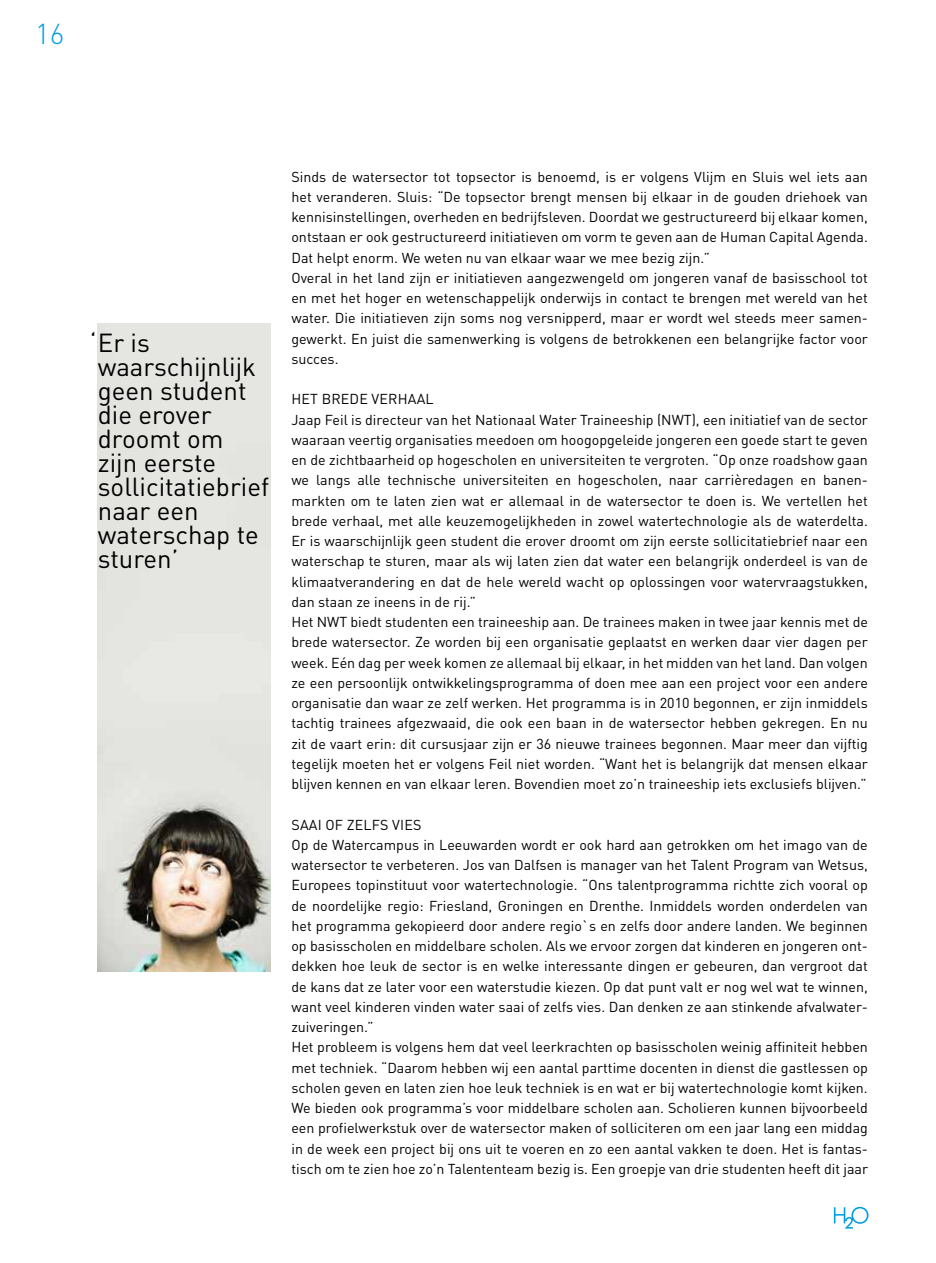
<style>
.page{position:relative;width:936px;height:1263px;background:#fff}
.page>*{position:absolute;margin:0;border:0;box-sizing:border-box;transform-origin:0 0}
.t1{font:300 28.5px "DIN Pro";color:#009ee3}
.t2{font:25.8px/24px "DIN Pro";color:#000}
.t3{font:14.25px/20.2px "DIN Pro";color:#000}
</style>
<div class="page">
<svg style="left:833px;top:1207px;width:35px;height:21px"></svg>
<img style="left:98px;top:324px;width:172px;height:647px">
<h1 class="t1" style="left:35px;top:12px;width:31px">16</h1>
<h2 class="t2" style="left:98px;top:328px;width:173px;text-indent:-8px">‘Er is waarschijnlijk geen student die erover droomt om zijn eerste sollicitatiebrief naar een waterschap te sturen’</h2>
<p class="t3" style="left:291px;top:165px;width:578px">Sinds de watersector tot topsector is benoemd, is er volgens Vlijm en Sluis wel iets aan het veranderen. Sluis: “De topsector brengt mensen bij elkaar in de gouden driehoek van kennisinstellingen, overheden en bedrijfsleven. Doordat we gestructureerd bij elkaar komen, ontstaan er ook gestructureerd initiatieven om vorm te geven aan de Human Capital Agenda.<br>Dat helpt enorm. We weten nu van elkaar waar we mee bezig zijn.”<br>Overal in het land zijn er initiatieven aangezwengeld om jongeren vanaf de basisschool tot en met het hoger en wetenschappelijk onderwijs in contact te brengen met wereld van het water. Die initiatieven zijn soms nog versnipperd, maar er wordt wel steeds meer samen&shy;gewerkt. En juist die samenwerking is volgens de betrokkenen een belangrijke factor voor succes.</p>
<p class="t3" style="left:291px;top:388px;width:578px">HET BREDE VERHAAL<br>Jaap Feil is directeur van het Nationaal Water Traineeship (NWT), een initiatief van de sector waaraan veertig organisaties meedoen om hoogopgeleide jongeren een goede start te geven en de zichtbaarheid op hogescholen en universiteiten te vergroten. “Op onze roadshow gaan we langs alle technische universiteiten en hogescholen, naar carrièredagen en banen&shy;markten om te laten zien wat er allemaal in de watersector te doen is. We vertellen het brede verhaal, met alle keuzemogelijkheden in zowel watertechnologie als de waterdelta.<br>Er is waarschijnlijk geen student die erover droomt om zijn eerste sollicitatiebrief naar een waterschap te sturen, maar als wij laten zien dat water een belangrijk onderdeel is van de klimaatverandering en dat de hele wereld wacht op oplossingen voor watervraagstukken, dan staan ze ineens in de rij.”<br>Het NWT biedt studenten een traineeship aan. De trainees maken in twee jaar kennis met de brede watersector. Ze worden bij een organisatie geplaatst en werken daar vier dagen per week. Eén dag per week komen ze allemaal bij elkaar, in het midden van het land. Dan volgen ze een persoonlijk ontwikkelingsprogramma of doen mee aan een project voor een andere organisatie dan waar ze zelf werken. Het programma is in 2010 begonnen, er zijn inmiddels tachtig trainees afgezwaaid, die ook een baan in de watersector hebben gekregen. En nu zit de vaart erin: dit cursusjaar zijn er 36 nieuwe trainees begonnen. Maar meer dan vijftig tegelijk moeten het er volgens Feil niet worden. “Want het is belangrijk dat mensen elkaar blijven kennen en van elkaar leren. Bovendien moet zo’n traineeship iets exclusiefs blijven.”</p>
<p class="t3" style="left:291px;top:813px;width:578px">SAAI OF ZELFS VIES<br>Op de Watercampus in Leeuwarden wordt er ook hard aan getrokken om het imago van de watersector te verbeteren. Jos van Dalfsen is manager van het Talent Program van Wetsus, Europees topinstituut voor watertechnologie. “Ons talentprogramma richtte zich vooral op de noordelijke regio: Friesland, Groningen en Drenthe. Inmiddels worden onderdelen van het programma gekopieerd door andere regio`s en zelfs door andere landen. We beginnen op basisscholen en middelbare scholen. Als we ervoor zorgen dat kinderen en jongeren ont&shy;dekken hoe leuk de sector is en welke interessante dingen er gebeuren, dan vergroot dat de kans dat ze later voor een waterstudie kiezen. Op dat punt valt er nog wel wat te winnen, want veel kinderen vinden water saai of zelfs vies. Dan denken ze aan stinkende afvalwater&shy;zuiveringen.”<br>Het probleem is volgens hem dat veel leerkrachten op basisscholen weinig affiniteit hebben met techniek. “Daarom hebben wij een aantal parttime docenten in dienst die gastlessen op scholen geven en laten zien hoe leuk techniek is en wat er bij watertechnologie komt kijken.<br>We bieden ook programma’s voor middelbare scholen aan. Scholieren kunnen bijvoorbeeld een profielwerkstuk over de watersector maken of solliciteren om een jaar lang een middag in de week een project bij ons uit te voeren en zo een aantal vakken te doen. Het is fantas&shy;tisch om te zien hoe zo’n Talententeam bezig is. Een groepje van drie studenten heeft dit jaar</p>
</div>
